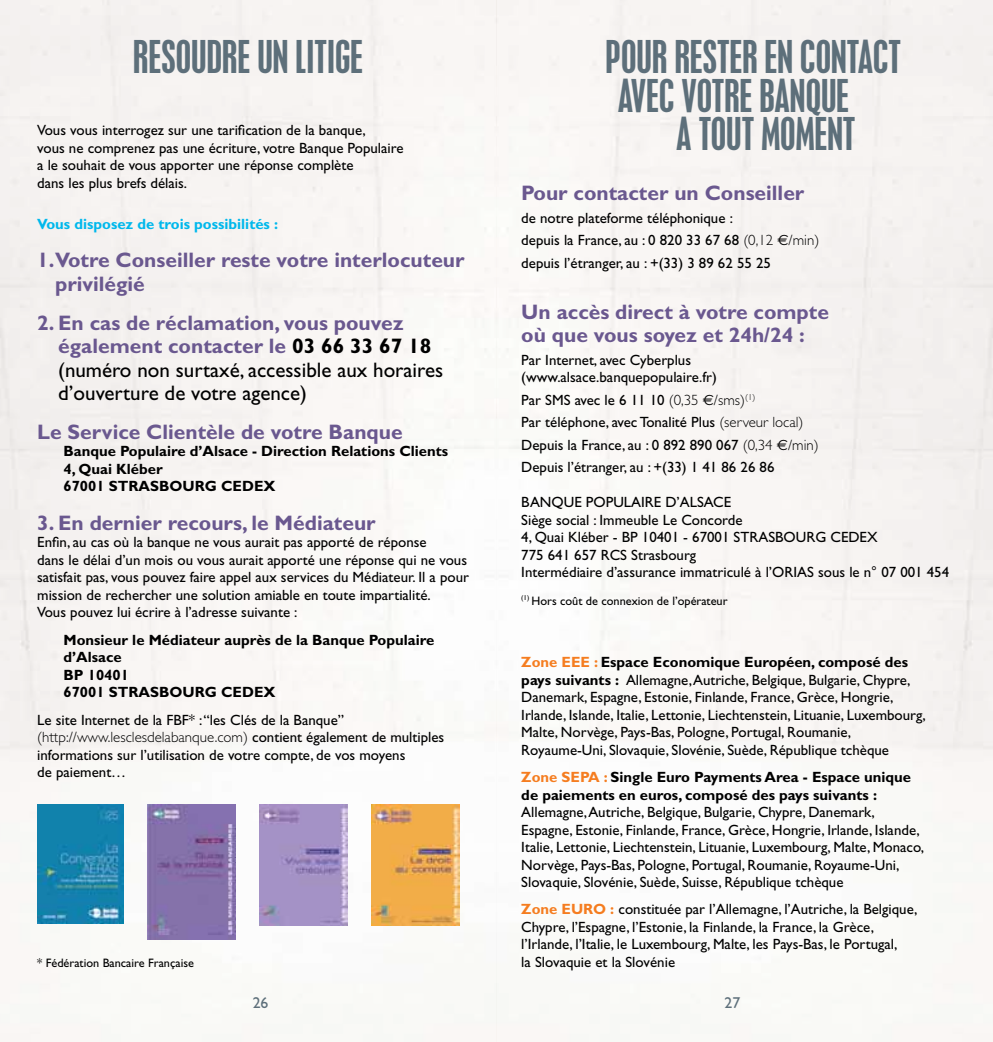
<style>
.page{position:relative;width:993px;height:1042px;background:#fff}
.page>*{position:absolute;margin:0;border:0;box-sizing:border-box;transform-origin:0 0}
.t1{font:condensed 40.25px "Placard MT Std";color:#5d6f7a}
.t2{font:700 21px/23.6px "Gill Sans";color:#6a588f}
.t3{font:21px/23.6px "Gill Sans";color:#000}
.t4{font:15.75px "Gill Sans";color:#5d6f7a}
.t5{font:14.88px/17.5px "Gill Sans";color:#000}
.t6{font:700 14.88px/17.5px "Gill Sans";color:#000}
.t7{font:700 14.88px "Gill Sans";color:#00b8ec}
.t8{font:12.25px "Gill Sans";color:#000}
.s1{font-weight:700;color:#6a588f}
.s2{font-weight:700}
.s3{font-weight:300}
.s4{font-family:"Euro Sans"}
.s5{font-weight:700;color:#f57d20}
.s6{color:#f57d20}
</style>
<div class="page">
<div style="left:0;top:0;width:992px;height:1042px;background:#f9f6f4"></div>
<img style="left:37px;top:804px;width:86px;height:119px">
<img style="left:260px;top:804px;width:87px;height:121px">
<img style="left:372px;top:804px;width:87px;height:121px">
<img style="left:148px;top:804px;width:87px;height:135px">
<h1 class="t1" style="left:133px;top:32px;width:216px">RESOUDRE UN LITIGE</h1>
<h1 class="t1" style="left:605px;top:32px;width:84px">POUR RESTER</h1>
<h1 class="t1" style="left:764px;top:32px;width:81px">EN CONTACT</h1>
<h1 class="t1" style="left:617px;top:71px;width:231px">AVEC VOTRE BANQUE</h1>
<h1 class="t1" style="left:676px;top:109px;width:153px">A TOUT MOMENT</h1>
<p class="t5" style="left:37px;top:122px;width:367px">Vous vous interrogez sur une tarification de la banque,<br>vous ne comprenez pas une écriture, votre Banque Populaire a le souhait de vous apporter une réponse complète<br>dans les plus brefs délais.</p>
<p class="t7" style="left:37px;top:215px;width:242px">Vous disposez de trois possibilités :</p>
<h2 class="t2" style="left:55px;top:248px;width:411px;text-indent:-18px">1.Votre Conseiller reste votre interlocuteur privilégié</h2>
<h2 class="t3" style="left:58px;top:311px;width:386px;text-indent:-21px"><span class="s1">2. En cas de réclamation, vous pouvez également contacter le</span> <span class="s2">03 66 33 67 18 </span>(numéro non surtaxé, accessible aux horaires d’ouverture de votre agence)</h2>
<h2 class="t2" style="left:37px;top:420px;width:367px">Le Service Clientèle de votre Banque</h2>
<p class="t6" style="left:63px;top:443px;width:386px">Banque Populaire d’Alsace - Direction Relations Clients<br>4, Quai Kléber<br>67001 STRASBOURG CEDEX</p>
<h2 class="t2" style="left:37px;top:511px;width:340px">3. En dernier recours, le Médiateur</h2>
<p class="t5" style="left:37px;top:534px;width:433px">Enfin, au cas où la banque ne vous aurait pas apporté de réponse<br>dans le délai d’un mois ou vous aurait apporté une réponse qui ne vous satisfait pas, vous pouvez faire appel aux services du Médiateur. Il a pour mission de rechercher une solution amiable en toute impartialité.<br>Vous pouvez lui écrire à l’adresse suivante :</p>
<p class="t6" style="left:63px;top:631px;width:372px">Monsieur le Médiateur auprès de la Banque Populaire d’Alsace<br>BP 10401<br>67001 STRASBOURG CEDEX</p>
<p class="t5" style="left:37px;top:711px;width:408px">Le site Internet de la FBF* : “les Clés de la Banque” <span class="s3">(http://www.lesclesdelabanque.com)</span> contient également de multiples informations sur l’utilisation de votre compte, de vos moyens<br>de paiement…</p>
<h2 class="t2" style="left:521px;top:181px;width:284px">Pour contacter un Conseiller</h2>
<p class="t5" style="left:521px;top:206px;width:299px;line-height:22.4px">de notre plateforme téléphonique :<br>depuis la France, au : 0 820 33 67 68 <span class="s3">(0,12</span> <span class="s4">E</span><span class="s3">/min) </span>depuis l’étranger, au : +(33) 3 89 62 55 25</p>
<h2 class="t2" style="left:521px;top:300px;width:309px">Un accès direct à votre compte où que vous soyez et 24h/24 :</h2>
<p class="t5" style="left:521px;top:351px;width:197px">Par Internet, avec Cyberplus (www.alsace.banquepopulaire.fr)</p>
<p class="t5" style="left:521px;top:388px;width:299px;line-height:22.4px">Par SMS avec le 6 11 10 <span class="s3">(0,35</span> <span class="s4">E</span><span class="s3">/sms)</span><sup>(1)<br></sup>Par téléphone, avec Tonalité Plus <span class="s3">(serveur local)<br></span>Depuis la France, au : 0 892 890 067 <span class="s3">(0,34</span> <span class="s4">E</span><span class="s3">/min)<br></span>Depuis l’étranger, au : +(33) 1 41 86 26 86</p>
<p class="t5" style="left:521px;top:493px;width:429px">BANQUE POPULAIRE D’ALSACE<br>Siège social : Immeuble Le Concorde<br>4, Quai Kléber - BP 10401 - 67001 STRASBOURG CEDEX<br>775 641 657 RCS Strasbourg<br>Intermédiaire d’assurance immatriculé à l’ORIAS sous le n° 07 001 454</p>
<p class="t8" style="left:521px;top:593px;width:208px"><sup>(1)</sup> Hors coût de connexion de l’opérateur</p>
<p class="t5" style="left:521px;top:653px;width:406px"><span class="s5">Zone EEE :</span> <span class="s2">Espace Economique Européen, composé des pays suivants :</span> Allemagne, Autriche, Belgique, Bulgarie, Chypre, Danemark, Espagne, Estonie, Finlande, France, Grèce, Hongrie, Irlande, Islande, Italie, Lettonie, Liechtenstein, Lituanie, Luxembourg, Malte, Norvège, Pays-Bas, Pologne, Portugal, Roumanie, Royaume-Uni, Slovaquie, Slovénie, Suède, République tchèque</p>
<p class="t6" style="left:521px;top:768px;width:391px"><span class="s6">Zone SEPA :</span> Single Euro Payments Area - Espace unique de paiements en euros, composé des pays suivants :</p>
<p class="t5" style="left:521px;top:803px;width:404px">Allemagne, Autriche, Belgique, Bulgarie, Chypre, Danemark, Espagne, Estonie, Finlande, France, Grèce, Hongrie, Irlande, Islande, Italie, Lettonie, Liechtenstein, Lituanie, Luxembourg, Malte, Monaco, Norvège, Pays-Bas, Pologne, Portugal, Roumanie, Royaume-Uni, Slovaquie, Slovénie, Suède, Suisse, République tchèque</p>
<p class="t5" style="left:521px;top:901px;width:397px"><span class="s5">Zone EURO :</span> constituée par l’Allemagne, l’Autriche, la Belgique, Chypre, l’Espagne, l’Estonie, la Finlande, la France, la Grèce, l’Irlande, l’Italie, le Luxembourg, Malte, les Pays-Bas, le Portugal,<br>la Slovaquie et la Slovénie</p>
<p class="t8" style="left:37px;top:956px;width:158px">* Fédération Bancaire Française</p>
<p class="t4" style="left:253px;top:993px;width:17px">26</p>
<p class="t4" style="left:724px;top:993px;width:17px">27</p>
</div>
